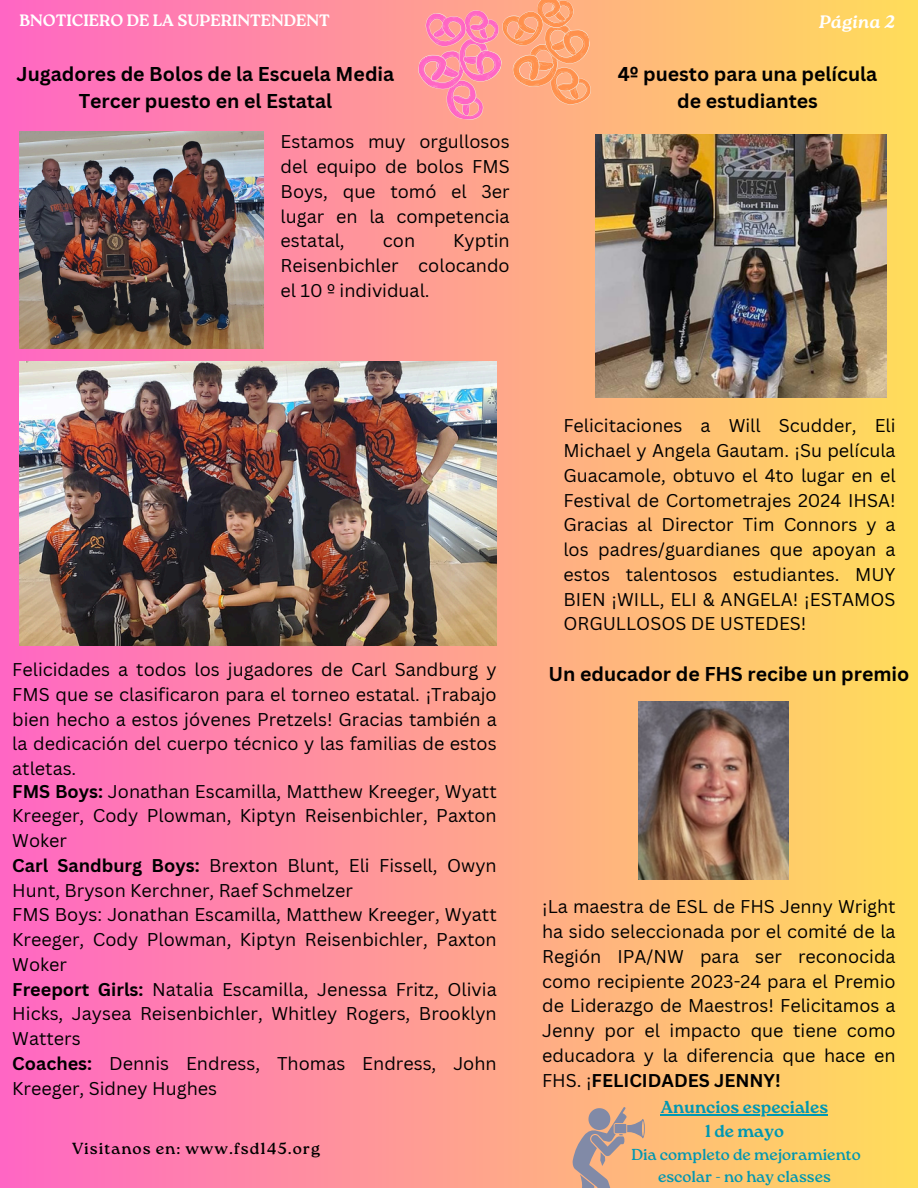
<style>
.page{position:relative;width:918px;height:1188px;background:#fff}
.page>*{position:absolute;margin:0;border:0;box-sizing:border-box;transform-origin:0 0}
.t1{font:700 19.5px/27px "Canva Sans";color:#000;text-align:center}
.t2{font:18px/24.8px "Canva Sans";color:#000;text-align:justify}
.t3{font:italic 700 18px "Roca One";color:#fff}
.t4{font:700 17.25px "Roca One";color:#0097b2}
.t5{font:700 16.5px "Roca One";color:#fff}
.t6{font:16.05px "Roca One";letter-spacing:.06em;color:#000}
.t7{font:15.9px/21.3px "Roca One";color:#0097b2;text-align:center}
.s1{font-weight:700}
</style>
<div class="page">
<div style="left:0;top:0;width:918px;height:1188px;background:linear-gradient(to right,#ff66c4,#fedd5a)"></div>
<hr style="left:661px;top:1114px;width:167px;height:1px;background:#0097b2">
<svg style="left:411px;top:0;width:193px;height:124px;background:#fe9f8d"></svg>
<img style="left:19px;top:131px;width:245px;height:217px">
<img style="left:19px;top:362px;width:477px;height:283px">
<img style="left:595px;top:135px;width:292px;height:263px">
<img style="left:639px;top:702px;width:149px;height:178px">
<svg style="left:572px;top:1106px;width:72px;height:82px;background:#cea48d"></svg>
<h3 class="t5" style="left:19px;top:10px;width:312px">BNOTICIERO DE LA SUPERINTENDENT</h3>
<h1 class="t3" style="left:819px;top:11px;width:78px">Página 2</h1>
<h1 class="t1" style="left:17px;top:60px;width:379px">Jugadores de Bolos de la Escuela Media<br>Tercer puesto en el Estatal</h1>
<h2 class="t2" style="left:281px;top:129px;width:231px">Estamos muy orgullosos del equipo de bolos FMS Boys, que tomó el 3er lugar en la competencia estatal,</h2>
<h2 class="t2" style="left:281px;top:228px;width:231px;text-indent:173px">Kyptin Reisenbichler colocando el 10 º individual.</h2>
<h2 class="t2" style="left:383px;top:228px;width:34px">con</h2>
<h2 class="t1" style="left:618px;top:60px;width:261px">4º puesto para una película de estudiantes</h2>
<p class="t2" style="left:12px;top:657px;width:486px">Felicidades a todos los jugadores de Carl Sandburg y FMS que se clasificaron para el torneo estatal. ¡Trabajo bien hecho a estos jóvenes Pretzels! Gracias también a la dedicación del cuerpo técnico y las familias de estos atletas.</p>
<p class="t2" style="left:12px;top:778px;width:486px;text-align:left"><span class="s1">FMS Boys:</span> Jonathan Escamilla, Matthew Kreeger, Wyatt Kreeger, Cody Plowman, Kiptyn Reisenbichler, Paxton Woker<br><span class="s1">Carl Sandburg Boys:</span> Brexton Blunt, Eli Fissell, Owyn Hunt, Bryson Kerchner, Raef Schmelzer<br>FMS Boys: Jonathan Escamilla, Matthew Kreeger, Wyatt Kreeger, Cody Plowman, Kiptyn Reisenbichler, Paxton Woker<br><span class="s1">Freeport Girls:</span> Natalia Escamilla, Jenessa Fritz, Olivia Hicks, Jaysea Reisenbichler, Whitley Rogers, Brooklyn Watters<br><span class="s1">Coaches:</span> Dennis Endress, Thomas Endress, John Kreeger, Sidney Hughes</p>
<p class="t6" style="left:72px;top:1139px;width:249px">Visitanos en: www.fsd145.org</p>
<p class="t2" style="left:563px;top:413px;width:334px">Felicitaciones a Will Scudder, Eli Michael y Angela Gautam. ¡Su película Guacamole, obtuvo el 4to lugar en el Festival de Cortometrajes 2024 IHSA!<br>Gracias al Director Tim Connors y a los padres/guardianes que apoyan a estos talentosos estudiantes. MUY BIEN ¡WILL, ELI &amp; ANGELA! ¡ESTAMOS ORGULLOSOS DE USTEDES!</p>
<h1 class="t1" style="left:548px;top:660px;width:363px">Un educador de FHS recibe un premio</h1>
<p class="t2" style="left:542px;top:894px;width:355px">¡La maestra de ESL de FHS Jenny Wright ha sido seleccionada por el comité de la Región IPA/NW para ser reconocida como recipiente 2023-24 para el Premio de Liderazgo de Maestros! Felicitamos a Jenny por el impacto que tiene como educadora y la diferencia que hace en FHS. ¡<span class="s1">FELICIDADES JENNY!</span></p>
<p class="t4" style="left:661px;top:1097px;width:169px">Anuncios especiales</p>
<p class="t4" style="left:705px;top:1121px;width:81px">1 de mayo</p>
<h1 class="t7" style="left:631px;top:1144px;width:231px">Dia completo de mejoramiento escolar - no hay classes</h1>
</div>
